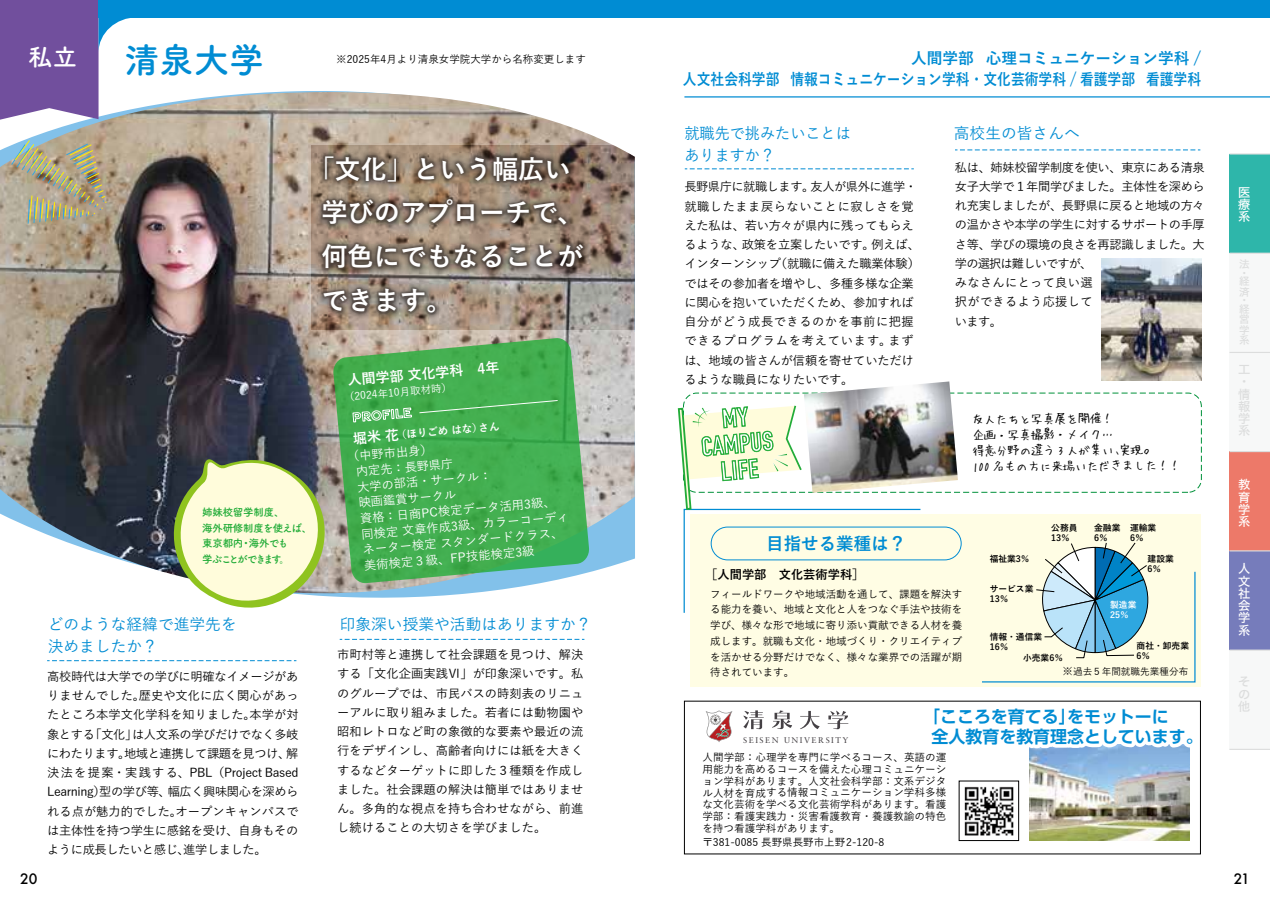
<style>
.page{position:relative;width:1270px;height:903px;background:#fff}
.page>*{position:absolute;margin:0;border:0;box-sizing:border-box;transform-origin:0 0}
.t1{font:35px "Tsuku B Rd Gothic Std B";color:#008cd3}
.t2{font:700 26.25px/43.8px "Yu Go";color:#fff}
.t3{font:24.5px "Tsuku B Rd Gothic Std B";color:#fff}
.t4{font:700 17.5px "Yu Go";color:#008cd3}
.t5{font:700 16.97px/19.9px "PUD Shin Go Pr 6 N De";color:#008cd3}
.t6{font:700 15.75px/21px "Yu Go";color:#008cd3;text-align:right}
.t7{font:500 15.75px/22.8px "Yu Go";color:#008cd3}
.t8{font:500 15.75px "Yu Go";color:#008cd3;scale:.96 1}
.t9{font:700 14px "Yu Go";color:#fff}
.t10{font:500 14px "Futura";color:#000}
.t11{font:500 12.25px/19.2px "Yu Go";letter-spacing:-.015em;color:#000;text-align:justify}
.t12{font:500 12.25px/15.8px "Yu Go";color:#fff}
.t13{font:12.25px/15.8px "Hui Font";letter-spacing:-.05em;color:#000}
.t14{font:700 12.25px "Yu Go";color:#000}
.t15{font:12.25px/12.2px "Hiragino Sans W5";color:#fff;text-align:justify}
.t16{font:12.25px/12.2px "Hiragino Sans W5";color:#dcdddd}
.t17{font:500 10.5px/11.9px "Yu Go";color:#000;text-align:justify}
.t18{font:700 10.5px/15.8px "Tsuku A Rd Gothic";letter-spacing:-.02em;color:#22ac38}
.t19{font:700 10.5px "Yu Go";color:#fff}
.t20{font:500 10.5px "Yu Go";color:#fff}
.t21{font:10.5px/8.4px "Hiragino Sans W5";color:#dcdddd}
.t22{font:500 9.62px "Yu Go";color:#000}
.t23{font:700 8.75px/10px "Yu Go";color:#000}
.t24{font:700 8.75px/10px "Yu Go";color:#fff}
.t25{font:8.22px "Sabon LT Pro";letter-spacing:.185em;color:#454145}
.s1{color:#231815}
.s2{font-size:14px}
.s3{font-size:10.5px}
</style>
<div class="page">
<svg style="left:328px;top:593px;width:143px;height:5px"></svg>
<img style="left:0;top:92px;width:635px;height:501px">
<svg style="left:172px;top:455px;width:156px;height:153px;background:#d3d7b2"></svg>
<div style="left:690px;top:514px;width:511px;height:173px;background:#fffde4"></div>
<hr style="left:684px;top:96px;width:586px;height:2px;background:#008cd3">
<svg style="left:333px;top:338px;width:256px;height:245px;background:#51af5e"></svg>
<div style="left:99px;top:0;width:1171px;height:17px;background:#008cd3"></div>
<svg style="left:0;top:0;width:137px;height:123px"></svg>
<svg style="left:352px;top:407px;width:60px;height:16px"></svg>
<svg style="left:419px;top:400px;width:139px;height:14px;background:#4fb35a"></svg>
<svg style="left:47px;top:660px;width:249px;height:1px"></svg>
<svg style="left:340px;top:639px;width:244px;height:1px"></svg>
<img style="left:11px;top:140px;width:96px;height:84px">
<div style="left:683px;top:393px;width:519px;height:100px;border:1px dashed #00913a;border-radius:13px"></div>
<svg style="left:677px;top:404px;width:245px;height:209px"></svg>
<img style="left:804px;top:381px;width:154px;height:112px">
<img style="left:311px;top:145px;width:324px;height:184px">
<svg style="left:319px;top:153px;width:271px;height:169px;background:#857568"></svg>
<svg style="left:685px;top:169px;width:229px;height:1px"></svg>
<svg style="left:955px;top:150px;width:245px;height:1px"></svg>
<img style="left:1101px;top:259px;width:100px;height:122px">
<img style="left:1029px;top:789px;width:160px;height:51px">
<img style="left:964px;top:789px;width:50px;height:47px">
<div style="left:959px;top:781px;width:60px;height:60px;border:1px solid #000"></div>
<div style="left:684px;top:701px;width:517px;height:153px;border:1px solid #000"></div>
<svg style="left:922px;top:701px;width:278px;height:88px"></svg>
<svg style="left:743px;top:710px;width:21px;height:19px"></svg>
<svg style="left:772px;top:710px;width:20px;height:19px"></svg>
<svg style="left:828px;top:711px;width:20px;height:18px"></svg>
<svg style="left:800px;top:711px;width:20px;height:18px"></svg>
<svg style="left:706px;top:710px;width:26px;height:32px"></svg>
<div style="left:1229px;top:154px;width:41px;height:99px;background:#2eb6aa"></div>
<div style="left:1229px;top:253px;width:41px;height:99px;background:#f7f8f8"></div>
<div style="left:1229px;top:352px;width:41px;height:100px;background:#f7f8f8"></div>
<div style="left:1229px;top:452px;width:41px;height:99px;background:#ed7969"></div>
<div style="left:1229px;top:551px;width:41px;height:99px;background:#767cbb"></div>
<div style="left:1229px;top:650px;width:41px;height:99px;background:#f7f8f8"></div>
<hr style="left:1229px;top:253px;width:41px;height:1px;background:#dcdddd">
<hr style="left:1229px;top:153px;width:41px;height:2px;background:#dcdddd">
<hr style="left:1229px;top:352px;width:41px;height:1px;background:#dcdddd">
<hr style="left:1229px;top:451px;width:41px;height:1px;background:#dcdddd">
<hr style="left:1229px;top:550px;width:41px;height:1px;background:#dcdddd">
<hr style="left:1229px;top:649px;width:41px;height:2px;background:#dcdddd">
<hr style="left:1229px;top:749px;width:41px;height:1px;background:#dcdddd">
<svg style="left:982px;top:542px;width:214px;height:141px"></svg>
<h3 class="t3" style="left:28px;top:38px;width:50px">私立</h3>
<h1 class="t1" style="left:124px;top:32px;width:141px">清泉大学</h1>
<p class="t17" style="left:336px;top:52px;width:251px">※2025年4月より清泉女学院大学から名称変更します</p>
<h2 class="t2" style="left:321px;top:148px;width:264px;text-indent:-13px"><span class="s1">「</span>｢文化」という幅広い学びのアプローチで、何色にでもなることができます。</h2>
<p class="t18" style="left:202px;top:503px;width:112px">姉妹校留学制度、<br>海外研修制度を使えば、東京都内・海外でも<br>学ぶことができます。</p>
<p class="t9" style="left:347px;top:372px;width:154px;rotate:-5deg">人間学部 文化学科　4年</p>
<p class="t20" style="left:343px;top:387px;width:110px;rotate:-5deg">（2024年10月取材時）</p>
<p class="t19" style="left:353px;top:433px;width:148px;rotate:-5deg"><span class="s2">堀米 花</span> （ほりごめ はな）さん</p>
<p class="t12" style="left:354px;top:446px;width:210px;text-indent:-7px;rotate:-5deg">（中野市出身）<br>内定先：長野県庁<br>大学の部活・サークル：<br>映画鑑賞サークル<br>資格：日商PC検定データ活用3級、同検定 文章作成3級、カラーコーディネーター検定 スタンダードクラス、美術検定３級、FP技能検定3級</p>
<p class="t7" style="left:48px;top:610px;width:190px">どのような経緯で進学先を決めましたか？</p>
<p class="t7" style="left:340px;top:610px;width:254px">印象深い授業や活動はありますか？</p>
<p class="t11" style="left:337px;top:643px;width:248px">市町村等と連携して社会課題を見つけ、解決する「文化企画実践Ⅵ」が印象深いです。私のグループでは、市民バスの時刻表のリニューアルに取り組みました。若者には動物園や昭和レトロなど町の象徴的な要素や最近の流行をデザインし、高齢者向けには紙を大きくするなどターゲットに即した３種類を作成しました。社会課題の解決は簡単ではありません。多角的な視点を持ち合わせながら、前進し続けることの大切さを学びました。</p>
<p class="t11" style="left:47px;top:665px;width:253px">高校時代は大学での学びに明確なイメージがありませんでした。歴史や文化に広く関心があったところ本学文化学科を知りました。本学が対象とする「文化」は人文系の学びだけでなく多岐にわたります。地域と連携して課題を見つけ、解決法を提案・実践する、PBL（Project Based Learning）型の学び等、幅広く興味関心を深められる点が魅力的でした。オープンキャンパスでは主体性を持つ学生に感銘を受け、自身もそのように成長したいと感じ、進学しました。</p>
<p class="t6" style="left:683px;top:48px;width:520px">人間学部 心理コミュニケーション学科 /<br>人文社会科学部 情報コミュニケーション学科・文化芸術学科 / 看護学部 看護学科</p>
<p class="t8" style="left:684px;top:118px;width:175px">就職先で挑みたいことは</p>
<p class="t7" style="left:954px;top:120px;width:127px">高校生の皆さんへ</p>
<p class="t8" style="left:684px;top:141px;width:96px">ありますか？</p>
<p class="t11" style="left:684px;top:176px;width:237px;text-align:left">長野県庁に就職します。友人が県外に進学・就職したまま戻らないことに寂しさを覚えた私は、若い方々が県内に残ってもらえるような、政策を立案したいです。例えば、インターンシップ（就職に備えた職業体験）ではその参加者を増やし、多種多様な企業に関心を抱いていただくため、参加すれば自分がどう成長できるのかを事前に把握できるプログラムを考えています。まずは、地域の皆さんが信頼を寄せていただけるような職員になりたいです。</p>
<p class="t11" style="left:955px;top:156px;width:251px;text-align:left">私は、姉妹校留学制度を使い、東京にある清泉女子大学で１年間学びました。主体性を深められ充実しましたが、長野県に戻ると地域の方々の温かさや本学の学生に対するサポートの手厚さ等、学びの環境の良さを再認識しました。大学の選択は難しいですが、<br>みなさんにとって良い選<br>択ができるよう応援して<br>います。</p>
<p class="t13" style="left:972px;top:410px;width:211px">友人たちと写真展を開催！<br>企画・写真撮影・メイク…<br>得意分野の違う 3 人が集い、実現。<br>100 名もの方に来場いただきました！！</p>
<h3 class="t4" style="left:766px;top:534px;width:141px">目指せる業種は？</h3>
<p class="t14" style="left:705px;top:567px;width:161px">［人間学部　文化芸術学科］</p>
<p class="t17" style="left:710px;top:585px;width:253px;line-height:15.8px">フィールドワークや地域活動を通して、課題を解決する能力を養い、地域と文化と人をつなぐ手法や技術を学び、様々な形で地域に寄り添い貢献できる人材を養成します。就職も文化・地域づくり・クリエイティブを活かせる分野だけでなく、様々な業界での活躍が期待されています。</p>
<p class="t23" style="left:1051px;top:523px;width:28px">公務員<br>13％</p>
<p class="t23" style="left:990px;top:554px;width:42px">福祉業3％</p>
<p class="t23" style="left:990px;top:584px;width:45px">サービス業<br>13％</p>
<p class="t23" style="left:990px;top:632px;width:54px">情報・通信業<br>16％</p>
<p class="t23" style="left:1023px;top:653px;width:42px">小売業6％</p>
<p class="t23" style="left:1094px;top:523px;width:28px">金融業<br>6％</p>
<p class="t23" style="left:1130px;top:523px;width:28px">運輸業<br>6％</p>
<p class="t23" style="left:1148px;top:554px;width:28px">建設業<br>6％</p>
<p class="t24" style="left:1110px;top:600px;width:28px">製造業<br>25％</p>
<p class="t23" style="left:1137px;top:640px;width:54px">商社・卸売業<br>6％</p>
<p class="t22" style="left:1062px;top:663px;width:127px"><span class="s3">※</span>過去５年間就職先業種分布</p>
<p class="t25" style="left:743px;top:734px;width:107px">SEISEN UNIVERSITY</p>
<h3 class="t5" style="left:932px;top:707px;width:272px;text-indent:-8px">「こころを育てる」をモットーに<br>全人教育を教育理念としています。</h3>
<p class="t17" style="left:703px;top:748px;width:246px;rotate:1deg">人間学部：心理学を専門に学べるコース、英語の運用能力を高めるコースを備えた心理コミュニケーション学科があります。人文社会科学部：文系デジタル人材を育成する情報コミュニケーション学科多様な文化芸術を学べる文化芸術学科があります。看護学部：看護実践力・災害看護教育・養護教諭の特色を持つ看護学科があります。</p>
<p class="t17" style="left:702px;top:835px;width:183px">〒381-0085 長野県長野市上野2-120-8</p>
<p class="t15" style="left:1238px;top:185px;width:13px">医療系</p>
<p class="t21" style="left:1239px;top:259px;width:12px">法・経</p>
<p class="t21" style="left:1239px;top:287px;width:12px">済・経</p>
<p class="t21" style="left:1239px;top:314px;width:12px;line-height:10.5px;text-align:justify">営学系</p>
<p class="t16" style="left:1238px;top:363px;width:13px">工・情報学系</p>
<p class="t15" style="left:1238px;top:478px;width:13px">教育学系</p>
<p class="t15" style="left:1238px;top:562px;width:14px">人文社会学系</p>
<p class="t16" style="left:1238px;top:675px;width:13px;text-align:justify">その他</p>
<p class="t10" style="left:20px;top:869px;width:19px">20</p>
<p class="t10" style="left:1234px;top:869px;width:18px">21</p>
</div>
